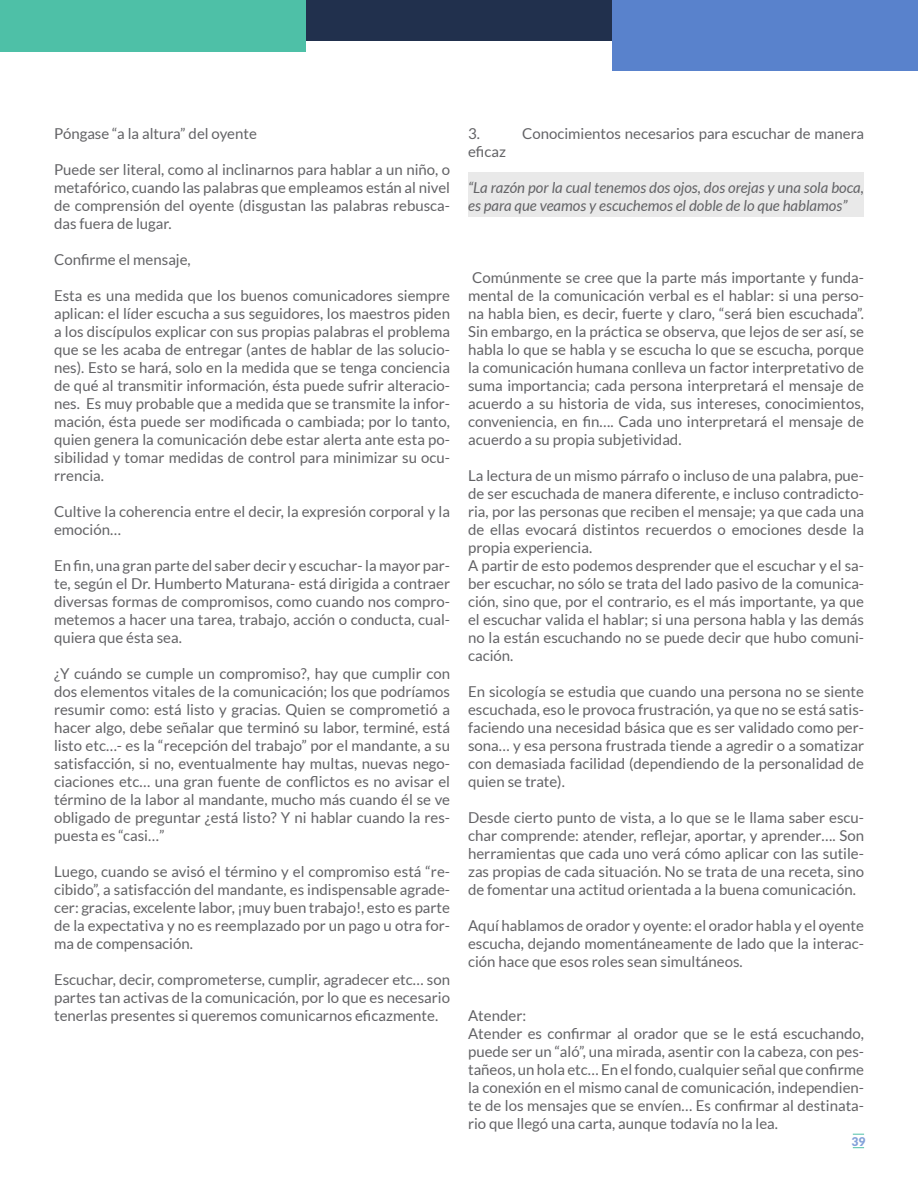
<style>
.page{position:relative;width:918px;height:1188px;background:#fff}
.page>*{position:absolute;margin:0;border:0;box-sizing:border-box;transform-origin:0 0}
.Párrafo_principal{font:15px/18px "Lato";color:#636366;text-align:justify}
.Párrafo_principal-2{font:italic 15px/18px "Lato";color:#636366}
.t1{font:900 12px "Lato";color:#83a1d9}
</style>
<div class="page">
<div style="left:0;top:0;width:306px;height:52px;background:#4ec0a7"></div>
<div style="left:306px;top:0;width:306px;height:41px;background:#21304d"></div>
<div style="left:612px;top:0;width:306px;height:71px;background:#5982cc"></div>
<div style="left:468px;top:172px;width:396px;height:45px;background:#e9e9e9"></div>
<p class="Párrafo_principal" style="left:54px;top:124px;width:204px">Póngase “a la altura” del oyente</p>
<p class="Párrafo_principal" style="left:54px;top:160px;width:398px">Puede ser literal, como al inclinarnos para hablar a un niño, o metafórico, cuando las palabras que empleamos están al nivel de comprensión del oyente (disgustan las palabras rebusca&shy;das fuera de lugar.</p>
<p class="Párrafo_principal" style="left:54px;top:250px;width:138px">Confirme el mensaje,</p>
<p class="Párrafo_principal" style="left:54px;top:286px;width:398px">Esta es una medida que los buenos comunicadores siempre aplican: el líder escucha a sus seguidores, los maestros piden a los discípulos explicar con sus propias palabras el problema que se les acaba de entregar (antes de hablar de las solucio&shy;nes). Esto se hará, solo en la medida que se tenga conciencia de qué al transmitir información, ésta puede sufrir alteracio&shy;nes. Es muy probable que a medida que se transmite la infor&shy;mación, ésta puede ser modificada o cambiada; por lo tanto, quien genera la comunicación debe estar alerta ante esta po&shy;sibilidad y tomar medidas de control para minimizar su ocu&shy;rrencia.</p>
<p class="Párrafo_principal" style="left:54px;top:502px;width:398px">Cultive la coherencia entre el decir, la expresión corporal y la emoción…</p>
<p class="Párrafo_principal" style="left:54px;top:556px;width:398px">En fin, una gran parte del saber decir y escuchar- la mayor par&shy;te, según el Dr. Humberto Maturana- está dirigida a contraer diversas formas de compromisos, como cuando nos compro&shy;metemos a hacer una tarea, trabajo, acción o conducta, cual&shy;quiera que ésta sea.</p>
<p class="Párrafo_principal" style="left:54px;top:664px;width:398px">¿Y cuándo se cumple un compromiso?, hay que cumplir con dos elementos vitales de la comunicación; los que podríamos resumir como: está listo y gracias. Quien se comprometió a hacer algo, debe señalar que terminó su labor, terminé, está listo etc…- es la “recepción del trabajo” por el mandante, a su satisfacción, si no, eventualmente hay multas, nuevas nego&shy;ciaciones etc… una gran fuente de conflictos es no avisar el término de la labor al mandante, mucho más cuando él se ve obligado de preguntar ¿está listo? Y ni hablar cuando la res&shy;puesta es “casi…”</p>
<p class="Párrafo_principal" style="left:54px;top:862px;width:398px">Luego, cuando se avisó el término y el compromiso está “re&shy;cibido”, a satisfacción del mandante, es indispensable agrade&shy;cer: gracias, excelente labor, ¡muy buen trabajo!, esto es parte de la expectativa y no es reemplazado por un pago u otra for&shy;ma de compensación.</p>
<p class="Párrafo_principal" style="left:54px;top:970px;width:398px">Escuchar, decir, comprometerse, cumplir, agradecer etc… son partes tan activas de la comunicación, por lo que es necesario tenerlas presentes si queremos comunicarnos eficazmente.</p>
<p class="Párrafo_principal" style="left:468px;top:124px;width:13px">3.</p>
<p class="Párrafo_principal" style="left:522px;top:124px;width:343px">Conocimientos necesarios para escuchar de manera</p>
<p class="Párrafo_principal" style="left:468px;top:142px;width:39px">eficaz</p>
<p class="Párrafo_principal-2" style="left:468px;top:179px;width:397px">“La razón por la cual tenemos dos ojos, dos orejas y una sola boca, es para que veamos y escuchemos el doble de lo que hablamos”</p>
<p class="Párrafo_principal" style="left:468px;top:268px;width:398px">Comúnmente se cree que la parte más importante y funda&shy;mental de la comunicación verbal es el hablar: si una perso&shy;na habla bien, es decir, fuerte y claro, “será bien escuchada”.<br>Sin embargo, en la práctica se observa, que lejos de ser así, se habla lo que se habla y se escucha lo que se escucha, porque la comunicación humana conlleva un factor interpretativo de suma importancia; cada persona interpretará el mensaje de acuerdo a su historia de vida, sus intereses, conocimientos, conveniencia, en fin…. Cada uno interpretará el mensaje de acuerdo a su propia subjetividad.</p>
<p class="Párrafo_principal" style="left:468px;top:466px;width:398px">La lectura de un mismo párrafo o incluso de una palabra, pue&shy;de ser escuchada de manera diferente, e incluso contradicto&shy;ria, por las personas que reciben el mensaje; ya que cada una de ellas evocará distintos recuerdos o emociones desde la propia experiencia.</p>
<p class="Párrafo_principal" style="left:468px;top:556px;width:398px">A partir de esto podemos desprender que el escuchar y el sa&shy;ber escuchar, no sólo se trata del lado pasivo de la comunica&shy;ción, sino que, por el contrario, es el más importante, ya que el escuchar valida el hablar; si una persona habla y las demás no la están escuchando no se puede decir que hubo comuni&shy;cación.</p>
<p class="Párrafo_principal" style="left:468px;top:682px;width:398px">En sicología se estudia que cuando una persona no se siente escuchada, eso le provoca frustración, ya que no se está satis&shy;faciendo una necesidad básica que es ser validado como per&shy;sona… y esa persona frustrada tiende a agredir o a somatizar con demasiada facilidad (dependiendo de la personalidad de quien se trate).</p>
<p class="Párrafo_principal" style="left:468px;top:808px;width:398px">Desde cierto punto de vista, a lo que se le llama saber escu&shy;char comprende: atender, reflejar, aportar, y aprender…. Son herramientas que cada uno verá cómo aplicar con las sutile&shy;zas propias de cada situación. No se trata de una receta, sino de fomentar una actitud orientada a la buena comunicación.</p>
<p class="Párrafo_principal" style="left:468px;top:916px;width:398px">Aquí hablamos de orador y oyente: el orador habla y el oyente escucha, dejando momentáneamente de lado que la interac&shy;ción hace que esos roles sean simultáneos.</p>
<p class="Párrafo_principal" style="left:468px;top:1006px;width:60px">Atender:</p>
<p class="Párrafo_principal" style="left:468px;top:1024px;width:398px">Atender es confirmar al orador que se le está escuchando, puede ser un “aló”, una mirada, asentir con la cabeza, con pes&shy;tañeos, un hola etc… En el fondo, cualquier señal que confirme la conexión en el mismo canal de comunicación, independien&shy;te de los mensajes que se envíen… Es confirmar al destinata&shy;rio que llegó una carta, aunque todavía no la lea.</p>
<p class="t1" style="left:852px;top:1135px;width:15px">39</p>
</div>
